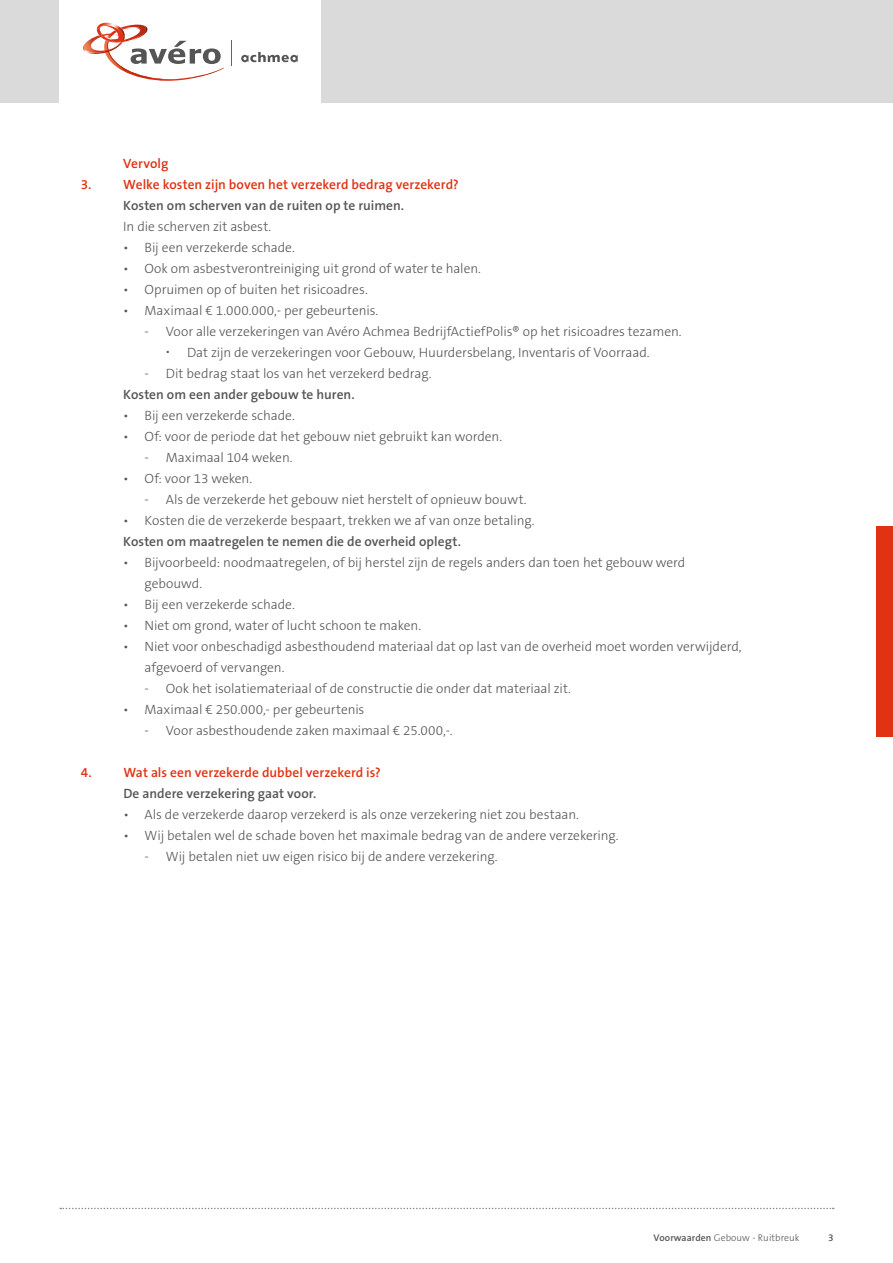
<style>
.page{position:relative;width:893px;height:1263px;background:#fff}
.page>*{position:absolute;margin:0;border:0;box-sizing:border-box;transform-origin:0 0}
.t1{font:300 13.5px/21px "The Sans B3";letter-spacing:-.005em;color:#555}
.t2{font:600 13.5px "The Sans B6";letter-spacing:.005em;color:#555}
.t3{font:600 13.5px "The Sans B6";color:#e13214}
.t4{font:300 9.75px "The Sans B3";letter-spacing:.005em;color:#555}
.s1{font-family:"The Sans B6";font-weight:600}
</style>
<div class="page">
<div style="left:0;top:0;width:893px;height:103px;background:#dadada"></div>
<div style="left:60px;top:0;width:261px;height:103px;background:#fff"></div>
<svg style="left:241px;top:52px;width:57px;height:10px"></svg>
<svg style="left:83px;top:22px;width:141px;height:59px"></svg>
<svg style="left:231px;top:41px;width:1px;height:25px"></svg>
<svg style="left:60px;top:1208px;width:774px;height:1px"></svg>
<div style="left:876px;top:526px;width:17px;height:211px;background:#e13214"></div>
<p class="t3" style="left:123px;top:156px;width:47px">Vervolg</p>
<p class="t3" style="left:81px;top:177px;width:380px">3. Welke kosten zijn boven het verzekerd bedrag verzekerd?</p>
<p class="t2" style="left:123px;top:198px;width:282px">Kosten om scherven van de ruiten op te ruimen.</p>
<p class="t1" style="left:123px;top:217px;width:149px">In die scherven zit asbest.</p>
<p class="t1" style="left:123px;top:238px;width:173px">• Bij een verzekerde schade.</p>
<p class="t1" style="left:123px;top:259px;width:359px">• Ook om asbestverontreiniging uit grond of water te halen.</p>
<p class="t1" style="left:123px;top:280px;width:246px">• Opruimen op of buiten het risicoadres.</p>
<p class="t1" style="left:123px;top:301px;width:257px">• Maximaal € 1.000.000,- per gebeurtenis.</p>
<p class="t1" style="left:187px;top:322px;width:496px;text-indent:-43px">- Voor alle verzekeringen van Avéro Achmea BedrijfActiefPolis® op het risicoadres tezamen.<br>Dat zijn de verzekeringen voor Gebouw, Huurdersbelang, Inventaris of Voorraad.</p>
<p class="t1" style="left:145px;top:364px;width:288px">- Dit bedrag staat los van het verzekerd bedrag.</p>
<p class="t2" style="left:123px;top:387px;width:233px">Kosten om een ander gebouw te huren.</p>
<p class="t1" style="left:123px;top:406px;width:173px">• Bij een verzekerde schade.</p>
<p class="t1" style="left:123px;top:427px;width:380px">• Of: voor de periode dat het gebouw niet gebruikt kan worden.</p>
<p class="t1" style="left:145px;top:448px;width:150px">- Maximaal 104 weken.</p>
<p class="t1" style="left:123px;top:469px;width:130px">• Of: voor 13 weken.</p>
<p class="t1" style="left:145px;top:490px;width:384px">- Als de verzekerde het gebouw niet herstelt of opnieuw bouwt.</p>
<p class="t1" style="left:123px;top:511px;width:413px">• Kosten die de verzekerde bespaart, trekken we af van onze betaling.</p>
<p class="t2" style="left:123px;top:534px;width:339px">Kosten om maatregelen te nemen die de overheid oplegt.</p>
<p class="t1" style="left:145px;top:553px;width:542px;text-indent:-21px">• Bijvoorbeeld: noodmaatregelen, of bij herstel zijn de regels anders dan toen het gebouw werd gebouwd.</p>
<p class="t1" style="left:123px;top:595px;width:173px">• Bij een verzekerde schade.</p>
<p class="t1" style="left:123px;top:616px;width:299px">• Niet om grond, water of lucht schoon te maken.</p>
<p class="t1" style="left:145px;top:637px;width:599px;text-indent:-21px">• Niet voor onbeschadigd asbesthoudend materiaal dat op last van de overheid moet worden verwijderd, afgevoerd of vervangen.</p>
<p class="t1" style="left:145px;top:679px;width:428px">- Ook het isolatiemateriaal of de constructie die onder dat materiaal zit.</p>
<p class="t1" style="left:123px;top:700px;width:243px">• Maximaal € 250.000,- per gebeurtenis</p>
<p class="t1" style="left:145px;top:721px;width:310px">- Voor asbesthoudende zaken maximaal € 25.000,-.</p>
<p class="t3" style="left:81px;top:766px;width:302px">4. Wat als een verzekerde dubbel verzekerd is?</p>
<p class="t2" style="left:123px;top:787px;width:194px">De andere verzekering gaat voor.</p>
<p class="t1" style="left:123px;top:805px;width:457px">• Als de verzekerde daarop verzekerd is als onze verzekering niet zou bestaan.</p>
<p class="t1" style="left:123px;top:826px;width:497px">• Wij betalen wel de schade boven het maximale bedrag van de andere verzekering.</p>
<p class="t1" style="left:145px;top:847px;width:354px">- Wij betalen niet uw eigen risico bij de andere verzekering.</p>
<p class="t4" style="left:653px;top:1233px;width:148px"><span class="s1">Voorwaarden</span> Gebouw - Ruitbreuk</p>
<p class="t4" style="left:828px;top:1233px;width:7px">3</p>
</div>
